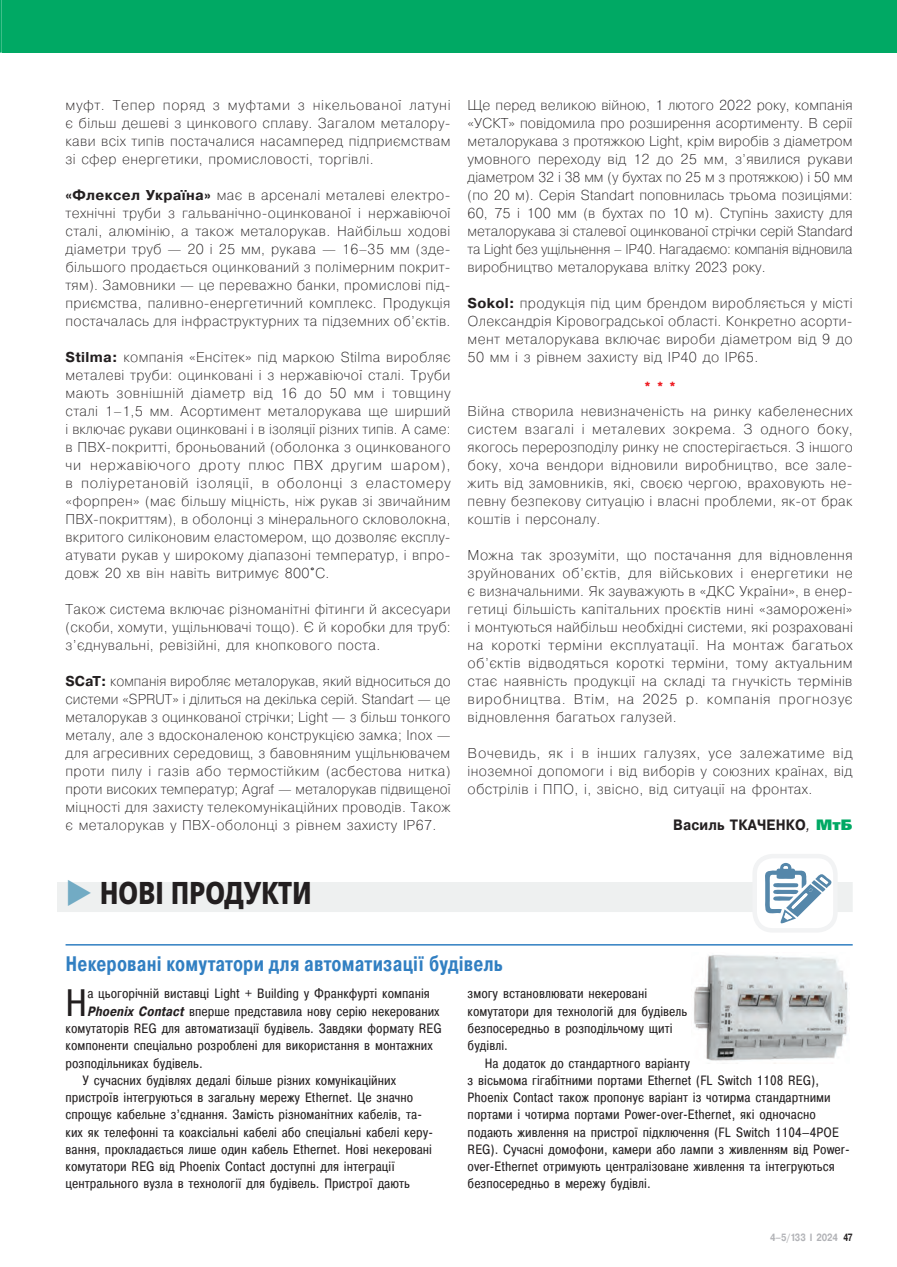
<style>
.page{position:relative;width:897px;height:1267px;background:#fff}
.page>*{position:absolute;margin:0;border:0;box-sizing:border-box;transform-origin:0 0}
.Буквица_нов_Rediz{font:38.1px "Pragmatica Cond";color:#231f20}
.Заг_новости_Rediz{font:700 31.5px "Free Set";letter-spacing:.01em;color:#231f20;scale:.8 1}
.Подзаг_нов_Rediz{font:700 21px "Pragmatica Cond";letter-spacing:.01em;color:#317fc2;scale:.9 1}
.Автор_СиБ_GREP{font:700 15px "Pragmatica";letter-spacing:.015em;color:#231f20;scale:.9 1}
.Текст_osn_GREP{font:200 14.25px/18px "Pragmatica";letter-spacing:.025em;color:#231f20;text-align:justify}
.Текст_osn_GREP-2{font:900 14.25px "Pragmatica";color:#ee1d23}
.Текст_нов_Rediz{font:13.5px/17.2px "Pragmatica Cond";letter-spacing:.005em;color:#231f20}
.Буквица_нов_Rediz-2{font:13.5px "Pragmatica Cond";letter-spacing:.005em;color:#231f20}
.t1{font:700 10.5px "Pragmatica";letter-spacing:-.02em;color:#b2b3b7;scale:.8 1}
.s1{font-weight:700}
.s2{font-weight:500;font-size:13.5px}
.s3{font-weight:400;font-style:italic}
.s4{font-family:"Free Set";font-weight:800;color:#00a964}
.s5{color:#72abc4}
.s6{font-weight:700;font-style:italic}
.s7{color:#231f20}
</style>
<div class="page">
<div style="left:2px;top:0;width:894px;height:53px;background:#00a964"></div>
<div style="left:57px;top:882px;width:795px;height:30px;background:#eef0f0"></div>
<div style="left:754px;top:856px;width:81px;height:74px;background:#fff;border-radius:18px"></div>
<div style="left:752px;top:853px;width:85px;height:79px;border:4px solid #f2f3f4;border-radius:18px"></div>
<svg style="left:765px;top:862px;width:66px;height:62px"></svg>
<hr style="left:66px;top:944px;width:786px;height:1px;background:#317fc2">
<img style="left:694px;top:955px;width:155px;height:106px">
<svg style="left:0;top:0;width:2px;height:53px"></svg>
<p class="Текст_osn_GREP" style="left:66px;top:95px;width:386px">муфт. Тепер поряд з муфтами з нікельованої латуні є більш дешеві з цинкового сплаву. Загалом металору&shy;кави всіх типів постачалися насамперед підприємствам зі сфер енергетики, промисловості, торгівлі.</p>
<p class="Текст_osn_GREP" style="left:66px;top:185px;width:386px"><span class="s1">«Флексел Україна»</span> має в арсеналі металеві електро&shy;технічні труби з гальванічно-оцинкованої і нержавіючої сталі, алюмінію, а також металорукав. Найбільш ходові діаметри труб — 20 і 25 мм, рукава — 16–35 мм (зде&shy;більшого продається оцинкований з полімерним покрит&shy;тям). Замовники — це переважно банки, промислові під&shy;приємства, паливно-енергетичний комплекс. Продукція постачалась для інфраструктурних та підземних об’єктів.</p>
<p class="Текст_osn_GREP" style="left:66px;top:347px;width:386px"><span class="s1">Stilma:</span> компанія «Енсітек» під маркою Stilma виробляє металеві труби: оцинковані і з нержавіючої сталі. Труби мають зовнішній діаметр від 16 до 50 мм і товщину сталі 1–1,5 мм. Асортимент металорукава ще ширший і включає рукави оцинковані і в ізоляції різних типів. А саме: в ПВХ‑покритті, броньований (оболонка з оцинкованого чи нержавіючого дроту плюс ПВХ другим шаром), в поліуретановій ізоляції, в оболонці з еластомеру «форпрен» (має більшу міцність, ніж рукав зі звичайним ПВХ‑покриттям), в оболонці з мінерального скловолокна, вкритого силіконовим еластомером, що дозволяє експлу&shy;атувати рукав у широкому діапазоні температур, і впро&shy;довж 20 хв він навіть витримує 800<span class="s2">°</span>С.</p>
<p class="Текст_osn_GREP" style="left:66px;top:599px;width:386px">Також система включає різноманітні фітинги й аксесуари (скоби, хомути, ущільнювачі тощо). Є й коробки для труб: з’єднувальні, ревізійні, для кнопкового поста.</p>
<p class="Текст_osn_GREP" style="left:66px;top:671px;width:386px"><span class="s1">SCaT:</span> компанія виробляє металорукав, який відноситься до системи «SPRUT» і ділиться на декілька серій. Standart — це металорукав з оцинкованої стрічки; Light — з більш тонкого металу, але з вдосконаленою конструкцією замка; Inox — для агресивних середовищ, з бавовняним ущільнювачем проти пилу і газів або термостійким (асбестова нитка) проти високих температур; Agraf — металорукав підвищеної міцності для захисту телекомунікаційних проводів. Також є металорукав у ПВХ‑оболонці з рівнем захисту IP67.</p>
<p class="Текст_osn_GREP" style="left:467px;top:95px;width:387px">Ще перед великою війною, 1 лютого 2022 року, компанія «УСКТ» повідомила про розширення асортименту. В серії металорукава з протяжкою Light, крім виробів з діаметром умовного переходу від 12 до 25 мм, з’явилися рукави діаметром 32 і 38 мм (у бухтах по 25 м з протяжкою) і 50 мм (по 20 м). Серія Standart поповнилась трьома позиціями:<br>60, 75 і 100 мм (в бухтах по 10 м). Ступінь захисту для металорукава зі сталевої оцинкованої стрічки серій Standard та Light без ущільнення – IP40. Нагадаємо: компанія відновила виробництво металорукава влітку 2023 року.</p>
<p class="Текст_osn_GREP" style="left:467px;top:293px;width:386px"><span class="s1">Sokol:</span> продукція під цим брендом виробляється у місті Олександрія Кіровоградської області. Конкретно асорти&shy;мент металорукава включає вироби діаметром від 9 до 50 мм і з рівнем захисту від IP40 до IP65.</p>
<p class="Текст_osn_GREP-2" style="left:644px;top:379px;width:33px">***</p>
<p class="Текст_osn_GREP" style="left:467px;top:401px;width:387px">Війна створила невизначеність на ринку кабеленесних систем взагалі і металевих зокрема. З одного боку, якогось перерозподілу ринку не спостерігається. З іншого боку, хоча вендори відновили виробництво, все зале&shy;жить від замовників, які, своєю чергою, враховують не&shy;певну безпекову ситуацію і власні проблеми, як-от брак коштів і персоналу.</p>
<p class="Текст_osn_GREP" style="left:467px;top:545px;width:387px">Можна так зрозуміти, що постачання для відновлення зруйнованих об’єктів, для військових і енергетики не є визначальними. Як зауважують в «ДКС України», в енер&shy;гетиці більшість капітальних проєктів нині «заморожені» і монтуються найбільш необхідні системи, які розраховані на короткі терміни експлуатації. На монтаж багатьох об’єктів відводяться короткі терміни, тому актуальним стає наявність продукції на складі та гнучкість термінів виробництва. Втім, на 2025 р. компанія прогнозує відновлення багатьох галузей.</p>
<p class="Текст_osn_GREP" style="left:467px;top:743px;width:386px">Вочевидь, як і в інших галузях, усе залежатиме від іноземної допомоги і від виборів у союзних країнах, від обстрілів і ППО, і, звісно, від ситуації на фронтах.</p>
<p class="Автор_СиБ_GREP" style="left:673px;top:815px;width:201px">Василь ТКАЧЕНКО<span class="s3">,</span> <span class="s4">МтБ</span></p>
<p class="Заг_новости_Rediz" style="left:66px;top:873px;width:309px"><span class="s5">◆</span> НОВІ ПРОДУКТИ</p>
<p class="Подзаг_нов_Rediz" style="left:66px;top:950px;width:487px">Некеровані комутатори для автоматизації будівель</p>
<p class="Буквица_нов_Rediz" style="left:66px;top:978px;width:23px">Н</p>
<p class="Буквица_нов_Rediz-2" style="left:87px;top:985px;width:344px">а цьогорічній виставці Light + Building у Франкфурті компанія</p>
<p class="Буквица_нов_Rediz-2" style="left:87px;top:1002px;width:354px"><span class="s6">Phoenix Contact</span> вперше представила нову серію некерованих</p>
<p class="Буквица_нов_Rediz-2" style="left:66px;top:1019px;width:377px">комутаторів REG для автоматизації будівель. Завдяки формату REG</p>
<p class="Буквица_нов_Rediz-2" style="left:66px;top:1037px;width:369px">компоненти спеціально розроблені для використання в монтажних</p>
<p class="Буквица_нов_Rediz-2" style="left:66px;top:1054px;width:139px">розподільниках будівель.</p>
<p class="Текст_нов_Rediz" style="left:66px;top:1071px;width:369px;text-indent:17px">У сучасних будівлях дедалі більше різних комунікаційних пристроїв інтегруються в загальну мережу Ethernet. Це значно спрощує кабельне з’єднання. Замість різноманітних кабелів, та&shy;ких як телефонні та коаксіальні кабелі або спеціальні кабелі керу&shy;вання, прокладається лише один кабель Ethernet. Нові некеровані комутатори REG від Phoenix Contact доступні для інтеграції центрального вузла в технології для будівель. Пристрої дають</p>
<p class="Текст_нов_Rediz" style="left:467px;top:985px;width:221px">змогу встановлювати некеровані комутатори для технологій для будівель безпосередньо в розподільчому щиті будівлі.</p>
<p class="Текст_нов_Rediz" style="left:467px;top:1054px;width:383px;text-indent:17px">На додаток до стандартного варіанту<br>з вісьмома гігабітними портами Ethernet (FL Switch 1108 REG), Phoenix Contact також пропонує варіант із чотирма стандартними портами і чотирма портами Power-over-Ethernet, які одночасно подають живлення на пристрої підключення (FL Switch 1104–4POE REG). Сучасні домофони, камери або лампи з живленням від Power&shy;over-Ethernet отримують централізоване живлення та інтегруються безпосередньо в мережу будівлі.</p>
<p class="t1" style="left:770px;top:1230px;width:105px">4–5/133 I 2024 <span class="s7">47</span></p>
</div>
